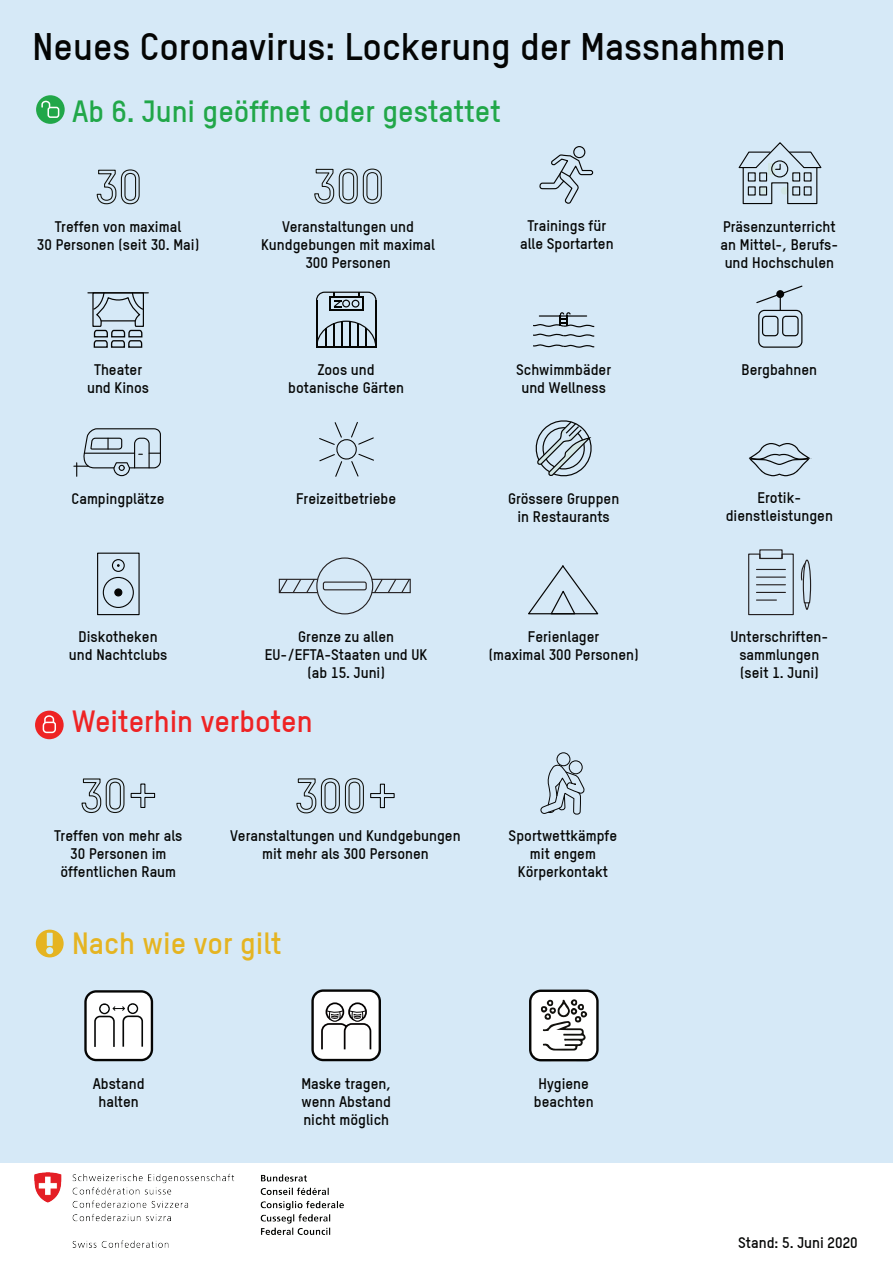
<style>
.page{position:relative;width:893px;height:1263px;background:#d6e9f7}
.page>*{position:absolute;margin:0;border:0;box-sizing:border-box;transform-origin:0 0}
.t1{font:700 37.5px "TSTARW00";color:#040504}
.t2{font:700 30px "TSTARW00";color:#21a749}
.t3{font:700 30px "TSTARW00";color:#ee2324}
.t4{font:700 30px "TSTARW00";color:#e5b421}
.t5{font:700 15px/18px "TSTARW00";color:#040504;text-align:center}
</style>
<div class="page">
<div style="left:36px;top:95px;width:29px;height:29px;background:#21a749;border-radius:50%"></div>
<div style="left:48px;top:107px;width:11px;height:11px;border:2px solid #fff;border-radius:2px"></div>
<svg style="left:41px;top:100px;width:10px;height:8px"></svg>
<div style="left:0;top:1164px;width:893px;height:99px;background:#fff"></div>
<div style="left:36px;top:930px;width:28px;height:27px;background:#e5b421;border-radius:50%"></div>
<svg style="left:47px;top:933px;width:6px;height:13px"></svg>
<div style="left:46px;top:947px;width:7px;height:7px;border:1px solid #d1edf3;border-radius:50%"></div>
<svg style="left:84px;top:990px;width:69px;height:71px;background:#cdcece"></svg>
<div style="left:129px;top:1005px;width:8px;height:7px;background:#fdfefe;border-radius:50%"></div>
<div style="left:101px;top:1005px;width:7px;height:8px;background:#fdfefe;border-radius:50%"></div>
<svg style="left:529px;top:989px;width:70px;height:72px;background:#c1c2c2"></svg>
<svg style="left:535px;top:420px;width:57px;height:57px"></svg>
<img style="left:35px;top:1173px;width:308px;height:75px">
<div style="left:35px;top:711px;width:29px;height:28px;background:#ee2324;border-radius:50%"></div>
<svg style="left:42px;top:715px;width:14px;height:19px"></svg>
<hr style="left:88px;top:292px;width:60px;height:1px;background:#050504">
<svg style="left:92px;top:292px;width:53px;height:56px"></svg>
<hr style="left:316px;top:300px;width:1px;height:48px;background:#050604">
<hr style="left:375px;top:300px;width:1px;height:48px;background:#050604">
<svg style="left:317px;top:320px;width:60px;height:28px"></svg>
<svg style="left:316px;top:291px;width:61px;height:20px"></svg>
<div style="left:758px;top:310px;width:44px;height:38px;border:1px solid #050504;border-radius:6px"></div>
<svg style="left:756px;top:285px;width:47px;height:25px"></svg>
<div style="left:762px;top:316px;width:16px;height:20px;border:1px solid #050504;border-radius:3px"></div>
<div style="left:782px;top:316px;width:17px;height:20px;border:1px solid #050504;border-radius:3px"></div>
<svg style="left:533px;top:312px;width:62px;height:36px"></svg>
<svg style="left:749px;top:443px;width:61px;height:33px"></svg>
<div style="left:573px;top:146px;width:12px;height:12px;border:1px solid #050504;border-radius:50%"></div>
<svg style="left:539px;top:154px;width:55px;height:50px"></svg>
<svg style="left:311px;top:989px;width:70px;height:72px;background:#c7c8c8"></svg>
<svg style="left:96px;top:169px;width:44px;height:36px"></svg>
<svg style="left:314px;top:168px;width:68px;height:36px"></svg>
<svg style="left:738px;top:142px;width:84px;height:63px"></svg>
<svg style="left:74px;top:428px;width:87px;height:49px"></svg>
<svg style="left:319px;top:422px;width:55px;height:55px"></svg>
<div style="left:97px;top:553px;width:43px;height:62px;border:1px solid #050504"></div>
<div style="left:103px;top:577px;width:31px;height:31px;border:1px solid #050504;border-radius:50%"></div>
<div style="left:112px;top:559px;width:13px;height:13px;border:1px solid #050504;border-radius:50%"></div>
<div style="left:115px;top:589px;width:7px;height:7px;background:#050504;border-radius:50%"></div>
<div style="left:114px;top:588px;width:8px;height:8px;border:1px solid #050504;border-radius:50%"></div>
<div style="left:556px;top:752px;width:14px;height:14px;border:1px solid #050504;border-radius:50%"></div>
<div style="left:569px;top:760px;width:14px;height:14px;border:1px solid #050504;border-radius:50%"></div>
<svg style="left:540px;top:764px;width:45px;height:51px"></svg>
<svg style="left:81px;top:778px;width:75px;height:35px"></svg>
<div style="left:316px;top:557px;width:57px;height:57px;border:1px solid #231f20;border-radius:50%"></div>
<svg style="left:278px;top:578px;width:38px;height:16px"></svg>
<svg style="left:373px;top:578px;width:38px;height:16px"></svg>
<div style="left:279px;top:579px;width:39px;height:14px;border:1px solid #231f20"></div>
<div style="left:371px;top:579px;width:40px;height:14px;border:1px solid #231f20"></div>
<div style="left:323px;top:581px;width:44px;height:9px;border:1px solid #231f20;border-radius:2px"></div>
<svg style="left:296px;top:778px;width:68px;height:36px"></svg>
<svg style="left:370px;top:783px;width:25px;height:26px"></svg>
<svg style="left:528px;top:565px;width:71px;height:50px"></svg>
<svg style="left:748px;top:553px;width:46px;height:63px"></svg>
<hr style="left:756px;top:599px;width:20px;height:2px;background:#231f20">
<svg style="left:801px;top:559px;width:11px;height:51px"></svg>
<h1 class="t1" style="left:33px;top:24px;width:754px">Neues Coronavirus: Lockerung der Massnahmen</h1>
<h2 class="t2" style="left:72px;top:93px;width:430px">Ab 6. Juni geöffnet oder gestattet</h2>
<p class="t5" style="left:520px;top:217px;width:95px">Trainings für alle Sportarten</p>
<p class="t5" style="left:37px;top:217px;width:164px">Treffen von maximal<br>30 Personen (seit 30. Mai)</p>
<p class="t5" style="left:261px;top:217px;width:175px">Veranstaltungen und<br>Kundgebungen mit maximal<br>300 Personen</p>
<p class="t5" style="left:720px;top:217px;width:119px;text-align:left">Präsenzunterricht an Mittel-, Berufs&shy;und Hochschulen</p>
<p class="t5" style="left:87px;top:361px;width:64px">Theater und Kinos</p>
<p class="t5" style="left:72px;top:489px;width:95px">Campingplätze</p>
<p class="t5" style="left:69px;top:628px;width:100px">Diskotheken und Nachtclubs</p>
<p class="t5" style="left:288px;top:361px;width:117px">Zoos und botanische Gärten</p>
<p class="t5" style="left:516px;top:361px;width:96px">Schwimmbäder und Wellness</p>
<p class="t5" style="left:741px;top:361px;width:77px">Bergbahnen</p>
<p class="t5" style="left:296px;top:489px;width:102px">Freizeitbetriebe</p>
<p class="t5" style="left:508px;top:489px;width:113px">Grössere Gruppen in Restaurants</p>
<p class="t5" style="left:726px;top:489px;width:109px">Erotik&shy;dienstleistungen</p>
<p class="t5" style="left:265px;top:628px;width:164px">Grenze zu allen<br>EU-/EFTA-Staaten und UK (ab 15. Juni)</p>
<p class="t5" style="left:489px;top:628px;width:151px">Ferienlager<br>(maximal 300 Personen)</p>
<p class="t5" style="left:731px;top:628px;width:99px">Unterschriften&shy;sammlungen (seit 1. Juni)</p>
<h2 class="t3" style="left:72px;top:703px;width:242px">Weiterhin verboten</h2>
<p class="t5" style="left:54px;top:827px;width:130px">Treffen von mehr als<br>30 Personen im öffentlichen Raum</p>
<p class="t5" style="left:230px;top:827px;width:232px">Veranstaltungen und Kundgebungen mit mehr als 300 Personen</p>
<p class="t5" style="left:509px;top:827px;width:110px">Sportwettkämpfe mit engem<br>Körperkontakt</p>
<h2 class="t4" style="left:72px;top:925px;width:211px">Nach wie vor gilt</h2>
<p class="t5" style="left:301px;top:1074px;width:91px;text-align:justify">Maske tragen, wenn Abstand nicht möglich</p>
<p class="t5" style="left:93px;top:1074px;width:53px">Abstand halten</p>
<p class="t5" style="left:534px;top:1074px;width:61px">Hygiene beachten</p>
<p class="t5" style="left:738px;top:1233px;width:121px">Stand: 5. Juni 2020</p>
</div>
